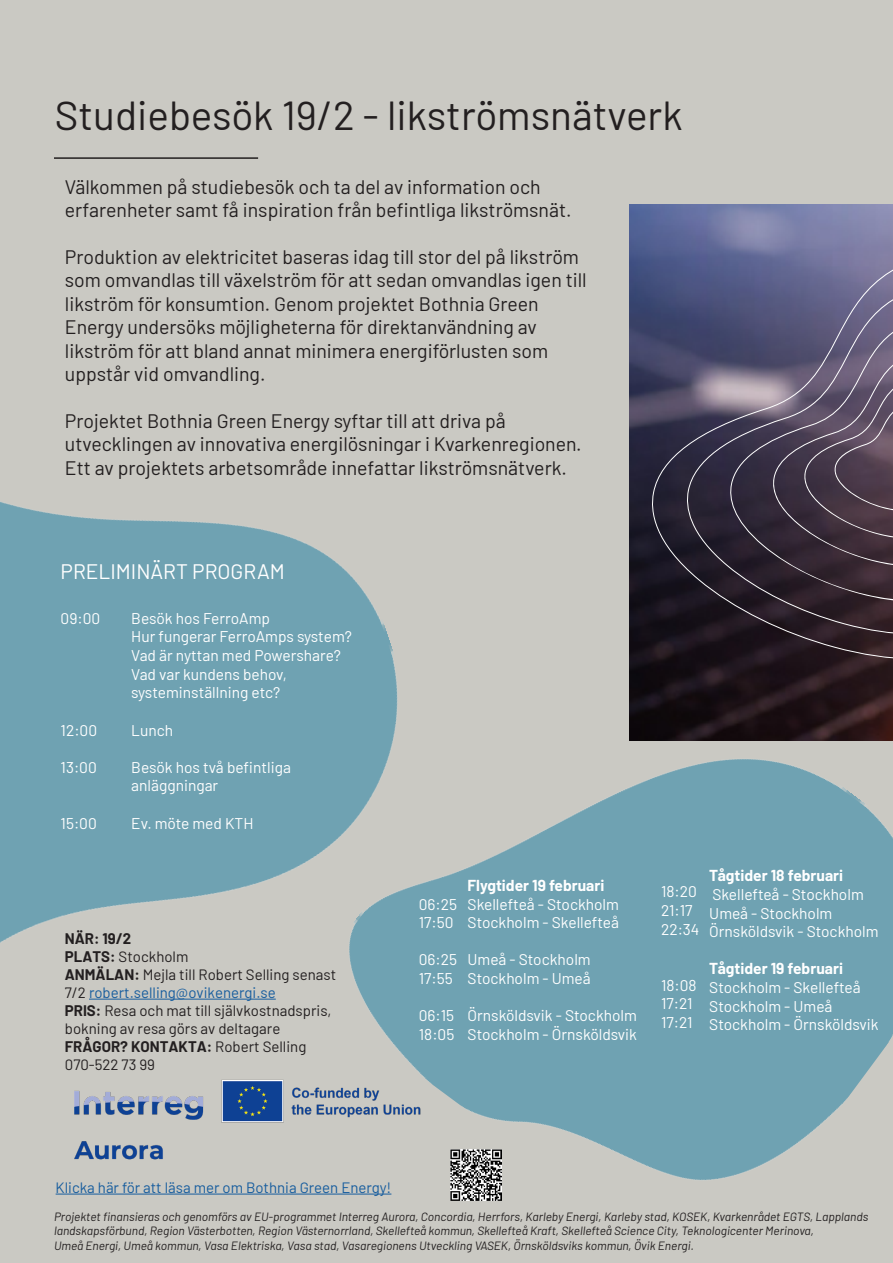
<style>
.page{position:relative;width:893px;height:1263px;background:#cac9c3}
.page>*{position:absolute;margin:0;border:0;box-sizing:border-box;transform-origin:0 0}
.t1{font:40.5px "Barlow";color:#231f20}
.t2{font:21px "Barlow";color:#fff}
.t3{font:19.5px/23.4px "Barlow";color:#231f20}
.t4{font:15.6px/18.6px "Barlow";color:#fff}
.t5{font:700 15.6px "Barlow";color:#fff}
.t6{font:15px/18px "Barlow";color:#231f20}
.t7{font:15px "Barlow";color:#175d9e}
.t8{font:700 15px/18px "Barlow";color:#231f20}
.t9{font:italic 12px/14.4px "Barlow";color:#231f20}
.s1{font-weight:400}
.s2{font-weight:700}
.s3{color:#175d9e}
</style>
<div class="page">
<hr style="left:54px;top:157px;width:204px;height:2px;background:#231f20">
<img style="left:54px;top:1062px;width:249px;height:116px">
<hr style="left:56px;top:1194px;width:335px;height:1px;background:#175d9e">
<img style="left:629px;top:204px;width:264px;height:396px">
<img style="left:0;top:295px;width:451px;height:706px">
<svg style="left:652px;top:256px;width:241px;height:344px;background:#4d475e"></svg>
<img style="left:303px;top:600px;width:590px;height:663px">
<p class="t1" style="left:55px;top:86px;width:629px">Studiebesök 19/2 - likströmsnätverk</p>
<p class="t3" style="left:65px;top:174px;width:477px">Välkommen på studiebesök och ta del av information och</p>
<p class="t3" style="left:65px;top:197px;width:508px">erfarenheter samt få inspiration från befintliga likströmsnät.</p>
<p class="t3" style="left:65px;top:244px;width:523px">Produktion av elektricitet baseras idag till stor del på likström som omvandlas till växelström för att sedan omvandlas igen till likström för konsumtion. Genom projektet Bothnia Green</p>
<p class="t3" style="left:65px;top:314px;width:473px">Energy undersöks möjligheterna för direktanvändning av</p>
<p class="t3" style="left:65px;top:337px;width:485px">likström för att bland annat minimera energiförlusten som</p>
<p class="t3" style="left:65px;top:361px;width:202px">uppstår vid omvandling.</p>
<p class="t3" style="left:65px;top:408px;width:442px">Projektet Bothnia Green Energy syftar till att driva på</p>
<p class="t3" style="left:65px;top:431px;width:518px">utvecklingen av innovativa energilösningar i Kvarkenregionen.<br>Ett av projektets arbetsområde innefattar likströmsnätverk.</p>
<p class="t2" style="left:61px;top:556px;width:226px">PRELIMINÄRT PROGRAM</p>
<p class="t4" style="left:61px;top:608px;width:41px">09:00</p>
<p class="t4" style="left:131px;top:608px;width:140px">Besök hos FerroAmp</p>
<p class="t4" style="left:131px;top:626px;width:222px">Hur fungerar FerroAmps system?<br>Vad är nyttan med Powershare?</p>
<p class="t4" style="left:131px;top:663px;width:157px">Vad var kundens behov,</p>
<p class="t4" style="left:131px;top:682px;width:151px">systeminställning etc?</p>
<p class="t4" style="left:131px;top:719px;width:43px">Lunch</p>
<p class="t4" style="left:131px;top:757px;width:161px">Besök hos två befintliga</p>
<p class="t4" style="left:131px;top:775px;width:88px">anläggningar</p>
<p class="t4" style="left:131px;top:812px;width:124px">Ev. möte med KTH</p>
<p class="t4" style="left:61px;top:719px;width:38px">12:00</p>
<p class="t4" style="left:61px;top:757px;width:38px">13:00</p>
<p class="t4" style="left:61px;top:812px;width:38px">15:00</p>
<p class="t8" style="left:65px;top:928px;width:125px">NÄR: 19/2<br>PLATS: <span class="s1">Stockholm</span></p>
<p class="t6" style="left:65px;top:964px;width:273px"><span class="s2">ANMÄLAN:</span> Mejla till Robert Selling senast<br>7/2 <span class="s3">robert.selling@ovikenergi.se</span></p>
<p class="t6" style="left:65px;top:1000px;width:268px"><span class="s2">PRIS:</span> Resa och mat till självkostnadspris, bokning av resa görs av deltagare<br><span class="s2">FRÅGOR? KONTAKTA:</span> Robert Selling</p>
<p class="t6" style="left:65px;top:1054px;width:92px">070-522 73 99</p>
<p class="t4" style="left:419px;top:893px;width:40px">06:25</p>
<p class="t4" style="left:419px;top:912px;width:36px">17:50</p>
<p class="t4" style="left:419px;top:949px;width:40px">06:25</p>
<p class="t4" style="left:419px;top:968px;width:35px">17:55</p>
<p class="t4" style="left:419px;top:1005px;width:37px">06:15</p>
<p class="t4" style="left:419px;top:1024px;width:37px">18:05</p>
<p class="t5" style="left:468px;top:874px;width:138px">Flygtider 19 februari</p>
<p class="t4" style="left:468px;top:893px;width:153px">Skellefteå - Stockholm</p>
<p class="t4" style="left:468px;top:912px;width:153px">Stockholm - Skellefteå</p>
<p class="t4" style="left:468px;top:949px;width:125px">Umeå - Stockholm</p>
<p class="t4" style="left:468px;top:968px;width:125px">Stockholm - Umeå</p>
<p class="t4" style="left:468px;top:1005px;width:171px">Örnsköldsvik - Stockholm</p>
<p class="t4" style="left:468px;top:1024px;width:171px">Stockholm - Örnsköldsvik</p>
<p class="t4" style="left:661px;top:881px;width:37px">18:20<br>21:17</p>
<p class="t4" style="left:661px;top:918px;width:40px">22:34</p>
<p class="t4" style="left:661px;top:974px;width:37px">18:08</p>
<p class="t4" style="left:661px;top:993px;width:33px">17:21</p>
<p class="t4" style="left:661px;top:1012px;width:33px">17:21</p>
<p class="t5" style="left:709px;top:864px;width:135px">Tågtider 18 februari</p>
<p class="t4" style="left:712px;top:884px;width:153px">Skellefteå - Stockholm</p>
<p class="t4" style="left:709px;top:902px;width:125px">Umeå - Stockholm</p>
<p class="t4" style="left:709px;top:921px;width:171px">Örnsköldsvik - Stockholm</p>
<p class="t5" style="left:709px;top:957px;width:135px">Tågtider 19 februari</p>
<p class="t4" style="left:709px;top:977px;width:153px">Stockholm - Skellefteå</p>
<p class="t4" style="left:709px;top:995px;width:125px">Stockholm - Umeå</p>
<p class="t4" style="left:709px;top:1014px;width:171px">Stockholm - Örnsköldsvik</p>
<p class="t7" style="left:56px;top:1177px;width:337px">Klicka här för att läsa mer om Bothnia Green Energy!</p>
<p class="t9" style="left:54px;top:1208px;width:816px">Projektet finansieras och genomförs av EU-programmet Interreg Aurora, Concordia, Herrfors, Karleby Energi, Karleby stad, KOSEK, Kvarkenrådet EGTS, Lapplands landskapsförbund, Region Västerbotten, Region Västernorrland, Skellefteå kommun, Skellefteå Kraft, Skellefteå Science City, Teknologicenter Merinova,</p>
<p class="t9" style="left:54px;top:1237px;width:641px">Umeå Energi, Umeå kommun, Vasa Elektriska, Vasa stad, Vasaregionens Utveckling VASEK, Örnsköldsviks kommun, Övik Energi.</p>
</div>
